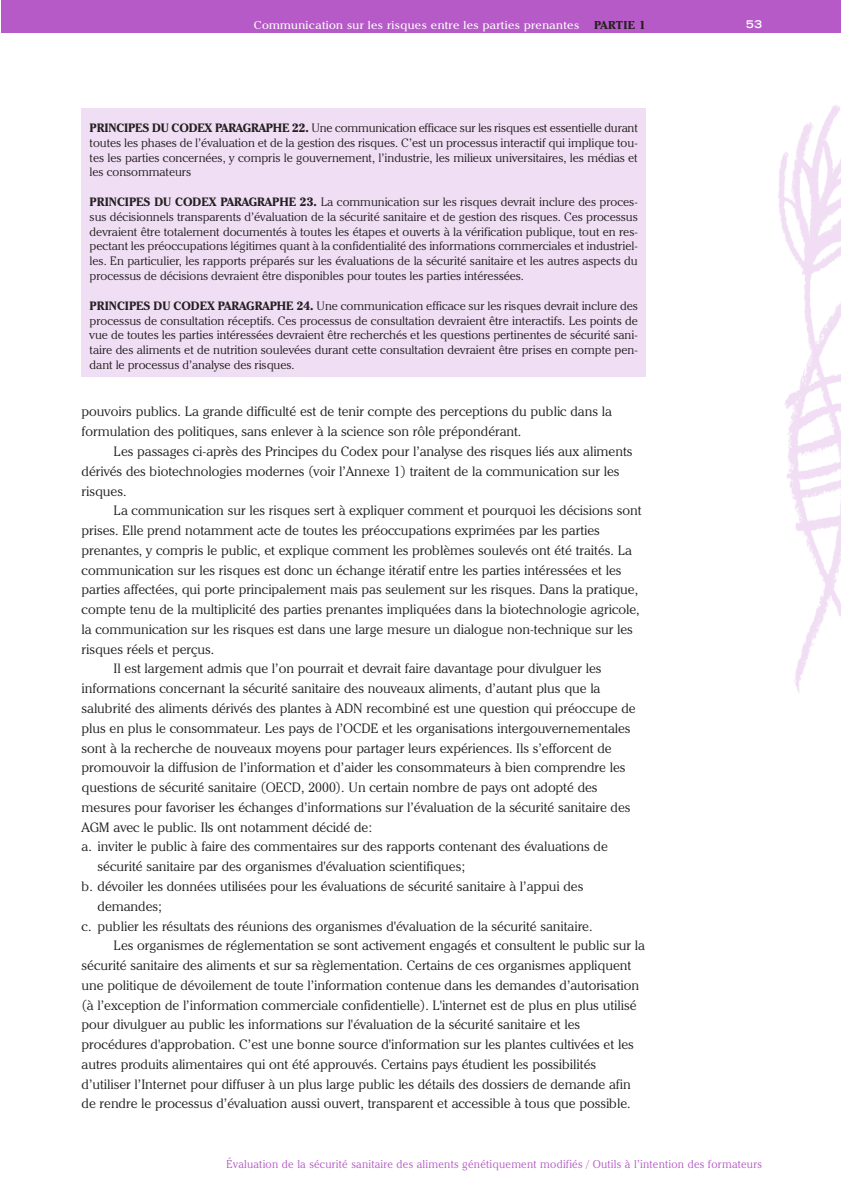
<style>
.page{position:relative;width:841px;height:1185px;background:#fff}
.page>*{position:absolute;margin:0;border:0;box-sizing:border-box;transform-origin:0 0}
.t1{font:300 13.35px/19.8px "Cheltenham IT Cby BT";color:#231f20;scale:1.04 1}
.t2{font:300 12px/14.9px "Cheltenham IT Cby BT";color:#231f20;text-align:justify;scale:1.04 1}
.t3{font:300 11.25px "Cheltenham IT Cby BT";letter-spacing:.025em;color:#b55ac6}
.t4{font:11.25px "Cheltenham IT Cby BT";letter-spacing:.025em;color:#fff;scale:1.04 1}
.t5{font:700 11.25px "Cheltenham IT Cby BT";letter-spacing:.03em;color:#231f20;scale:1.04 1}
.t6{font:700 expanded 10.65px "Trade Gothic LH";color:#fff}
.s1{font-weight:700}
</style>
<div class="page">
<div style="left:2px;top:0;width:838px;height:32px;background:#b55ac6"></div>
<img style="left:778px;top:105px;width:62px;height:588px">
<div style="left:82px;top:108px;width:563px;height:269px;background:#f0def4"></div>
<p class="t4" style="left:254px;top:21px;width:314px">Communication sur les risques entre les parties prenantes</p>
<p class="t5" style="left:594px;top:20px;width:51px">PARTIE 1</p>
<p class="t6" style="left:746px;top:20px;width:17px">53</p>
<p class="t2" style="left:90px;top:121px;width:528px"><span class="s1">PRINCIPES DU CODEX PARAGRAPHE 22.</span> Une communication efficace sur les risques est essentielle durant toutes les phases de l’évaluation et de la gestion des risques. C’est un processus interactif qui implique tou&shy;tes les parties concernées, y compris le gouvernement, l’industrie, les milieux universitaires, les médias et les consommateurs</p>
<p class="t2" style="left:90px;top:195px;width:528px"><span class="s1">PRINCIPES DU CODEX PARAGRAPHE 23.</span> La communication sur les risques devrait inclure des proces&shy;sus décisionnels transparents d’évaluation de la sécurité sanitaire et de gestion des risques. Ces processus devraient être totalement documentés à toutes les étapes et ouverts à la vérification publique, tout en res&shy;pectant les préoccupations légitimes quant à la confidentialité des informations commerciales et industriel&shy;les. En particulier, les rapports préparés sur les évaluations de la sécurité sanitaire et les autres aspects du processus de décisions devraient être disponibles pour toutes les parties intéressées.</p>
<p class="t2" style="left:90px;top:299px;width:528px"><span class="s1">PRINCIPES DU CODEX PARAGRAPHE 24.</span> Une communication efficace sur les risques devrait inclure des processus de consultation réceptifs. Ces processus de consultation devraient être interactifs. Les points de vue de toutes les parties intéressées devraient être recherchés et les questions pertinentes de sécurité sani&shy;taire des aliments et de nutrition soulevées durant cette consultation devraient être prises en compte pen&shy;dant le processus d’analyse des risques.</p>
<p class="t1" style="left:82px;top:402px;width:511px">pouvoirs publics. La grande difficulté est de tenir compte des perceptions du public dans la formulation des politiques, sans enlever à la science son rôle prépondérant.</p>
<p class="t1" style="left:82px;top:442px;width:531px;text-indent:32px">Les passages ci-après des Principes du Codex pour l’analyse des risques liés aux aliments dérivés des biotechnologies modernes (voir l’Annexe 1) traitent de la communication sur les risques.</p>
<p class="t1" style="left:114px;top:501px;width:509px">La communication sur les risques sert à expliquer comment et pourquoi les décisions sont</p>
<p class="t1" style="left:82px;top:521px;width:499px">prises. Elle prend notamment acte de toutes les préoccupations exprimées par les parties</p>
<p class="t1" style="left:82px;top:541px;width:530px">prenantes, y compris le public, et explique comment les problèmes soulevés ont été traités. La</p>
<p class="t1" style="left:82px;top:560px;width:520px">communication sur les risques est donc un échange itératif entre les parties intéressées et les</p>
<p class="t1" style="left:82px;top:580px;width:536px">parties affectées, qui porte principalement mais pas seulement sur les risques. Dans la pratique,</p>
<p class="t1" style="left:82px;top:600px;width:538px">compte tenu de la multiplicité des parties prenantes impliquées dans la biotechnologie agricole,</p>
<p class="t1" style="left:82px;top:620px;width:531px">la communication sur les risques est dans une large mesure un dialogue non-technique sur les</p>
<p class="t1" style="left:82px;top:639px;width:129px">risques réels et perçus.</p>
<p class="t1" style="left:114px;top:659px;width:470px">Il est largement admis que l’on pourrait et devrait faire davantage pour divulguer les</p>
<p class="t1" style="left:82px;top:679px;width:500px">informations concernant la sécurité sanitaire des nouveaux aliments, d’autant plus que la</p>
<p class="t1" style="left:82px;top:699px;width:534px">salubrité des aliments dérivés des plantes à ADN recombiné est une question qui préoccupe de</p>
<p class="t1" style="left:82px;top:718px;width:529px">plus en plus le consommateur. Les pays de l’OCDE et les organisations intergouvernementales</p>
<p class="t1" style="left:82px;top:738px;width:511px">sont à la recherche de nouveaux moyens pour partager leurs expériences. Ils s’efforcent de</p>
<p class="t1" style="left:82px;top:758px;width:524px">promouvoir la diffusion de l’information et d’aider les consommateurs à bien comprendre les</p>
<p class="t1" style="left:82px;top:778px;width:497px">questions de sécurité sanitaire (OECD, 2000). Un certain nombre de pays ont adopté des</p>
<p class="t1" style="left:82px;top:798px;width:529px">mesures pour favoriser les échanges d’informations sur l’évaluation de la sécurité sanitaire des</p>
<p class="t1" style="left:82px;top:817px;width:281px">AGM avec le public. Ils ont notamment décidé de:</p>
<p class="t1" style="left:82px;top:837px;width:507px">a. inviter le public à faire des commentaires sur des rapports contenant des évaluations de</p>
<p class="t1" style="left:98px;top:857px;width:355px">sécurité sanitaire par des organismes d'évaluation scientifiques;</p>
<p class="t1" style="left:82px;top:877px;width:484px">b. dévoiler les données utilisées pour les évaluations de sécurité sanitaire à l’appui des</p>
<p class="t1" style="left:98px;top:896px;width:63px">demandes;</p>
<p class="t1" style="left:82px;top:916px;width:492px">c. publier les résultats des réunions des organismes d'évaluation de la sécurité sanitaire.</p>
<p class="t1" style="left:114px;top:936px;width:512px">Les organismes de réglementation se sont activement engagés et consultent le public sur la</p>
<p class="t1" style="left:82px;top:956px;width:530px">sécurité sanitaire des aliments et sur sa règlementation. Certains de ces organismes appliquent</p>
<p class="t1" style="left:82px;top:975px;width:537px">une politique de dévoilement de toute l’information contenue dans les demandes d’autorisation</p>
<p class="t1" style="left:82px;top:995px;width:535px">(à l’exception de l’information commerciale confidentielle). L'internet est de plus en plus utilisé</p>
<p class="t1" style="left:82px;top:1015px;width:480px">pour divulguer au public les informations sur l'évaluation de la sécurité sanitaire et les</p>
<p class="t1" style="left:82px;top:1035px;width:532px">procédures d'approbation. C’est une bonne source d'information sur les plantes cultivées et les</p>
<p class="t1" style="left:82px;top:1054px;width:496px">autres produits alimentaires qui ont été approuvés. Certains pays étudient les possibilités</p>
<p class="t1" style="left:82px;top:1074px;width:529px">d’utiliser l’Internet pour diffuser à un plus large public les détails des dossiers de demande afin</p>
<p class="t1" style="left:82px;top:1094px;width:529px">de rendre le processus d’évaluation aussi ouvert, transparent et accessible à tous que possible.</p>
<p class="t3" style="left:226px;top:1159px;width:537px">Évaluation de la sécurité sanitaire des aliments génétiquement modifiés / Outils à l’intention des formateurs</p>
</div>
